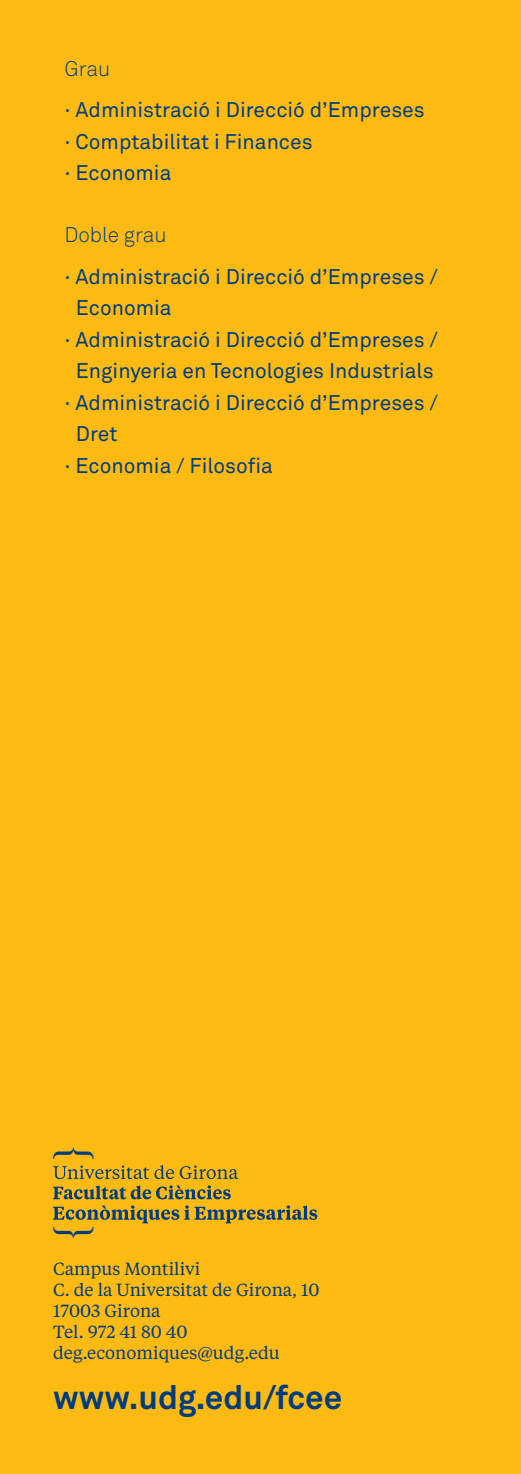
<style>
.page{position:relative;width:521px;height:1474px;background:#fff}
.page>*{position:absolute;margin:0;border:0;box-sizing:border-box;transform-origin:0 0}
.t1{font:300 44.62px "Tiempos Headline";color:#013d7d}
.t2{font:700 33.25px "Akkurat Pro";color:#013d7d}
.t3{font:21px/31.5px "Akkurat Pro";color:#013d7d}
.t4{font:300 21px "Akkurat Pro";letter-spacing:-.005em;color:#013d7d}
.t5{font:17.5px "Tiempos Text";color:#013d7d}
</style>
<div class="page">
<div style="left:0;top:0;width:521px;height:1473px;background:#fcba13"></div>
<svg style="left:53px;top:1205px;width:264px;height:18px"></svg>
<svg style="left:53px;top:1185px;width:178px;height:14px"></svg>
<svg style="left:53px;top:1165px;width:185px;height:14px"></svg>
<p class="t4" style="left:64px;top:56px;width:47px">Grau</p>
<p class="t3" style="left:64px;top:94px;width:362px">· Administració i Direcció d’Empreses</p>
<p class="t3" style="left:64px;top:126px;width:250px">· Comptabilitat i Finances</p>
<p class="t3" style="left:64px;top:157px;width:108px">· Economia</p>
<p class="t4" style="left:64px;top:222px;width:104px">Doble grau</p>
<p class="t3" style="left:76px;top:261px;width:364px;text-indent:-11px">· Administració i Direcció d’Empreses /<br>Economia</p>
<p class="t3" style="left:64px;top:324px;width:375px;text-align:center">· Administració i Direcció d’Empreses /<br>Enginyeria en Tecnologies Industrials</p>
<p class="t3" style="left:76px;top:387px;width:364px;text-indent:-11px">· Administració i Direcció d’Empreses /<br>Dret</p>
<p class="t3" style="left:64px;top:450px;width:210px">· Economia / Filosofia</p>
<h1 class="t1" style="left:41px;top:1160px;width:17px;rotate:-90deg">}</h1>
<h1 class="t1" style="left:41px;top:1240px;width:17px;rotate:-90deg">{</h1>
<p class="t5" style="left:53px;top:1257px;width:149px">Campus Montilivi</p>
<p class="t5" style="left:53px;top:1278px;width:268px">C. de la Universitat de Girona, 10</p>
<p class="t5" style="left:53px;top:1299px;width:109px">17003 Girona</p>
<p class="t5" style="left:53px;top:1320px;width:136px">Tel. 972 41 80 40</p>
<p class="t5" style="left:53px;top:1341px;width:228px">deg.economiques@udg.edu</p>
<p class="t2" style="left:53px;top:1376px;width:291px">www.udg.edu/fcee</p>
</div>
